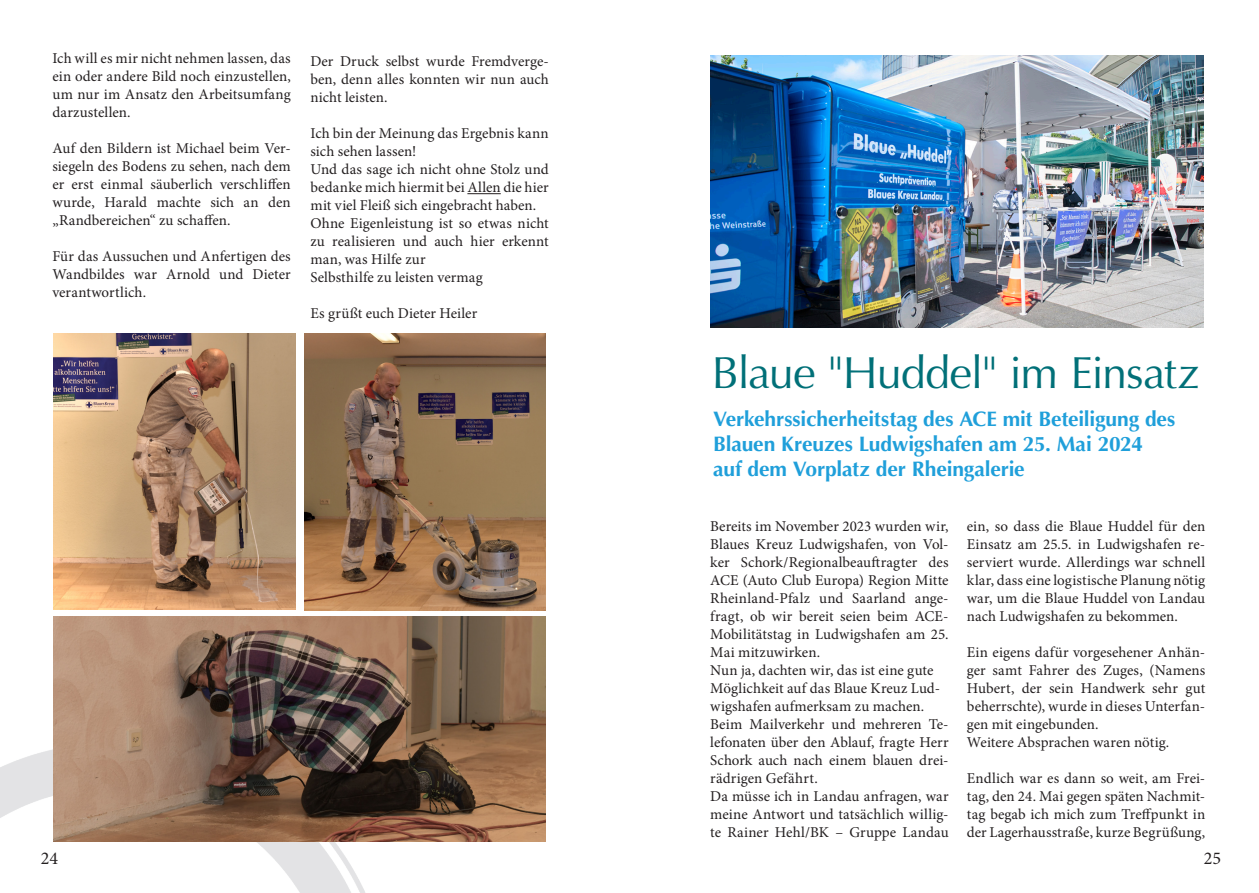
<style>
.page{position:relative;width:1259px;height:893px;background:#fff}
.page>*{position:absolute;margin:0;border:0;box-sizing:border-box;transform-origin:0 0}
.t1{font:45px "Optima";letter-spacing:-.025em;color:#017078}
.t2{font:700 21px/25.2px "Optima";letter-spacing:-.005em;color:#1f9fda}
.t3{font:18px "Minion Pro";color:#231f20}
.No_Spacing{font:15px/18px "Minion Pro";letter-spacing:.005em;color:#231f20;text-align:justify}
</style>
<div class="page">
<svg style="left:0;top:730px;width:365px;height:163px"></svg>
<hr style="left:467px;top:193px;width:34px;height:1px;background:#231f20">
<img style="left:54px;top:617px;width:492px;height:225px">
<img style="left:54px;top:333px;width:241px;height:277px">
<img style="left:304px;top:333px;width:242px;height:278px">
<img style="left:710px;top:55px;width:493px;height:272px">
<p class="No_Spacing" style="left:52px;top:50px;width:240px">Ich will es mir nicht nehmen lassen, das ein oder andere Bild noch einzustellen, um nur im Ansatz den Arbeitsumfang darzustellen.</p>
<p class="No_Spacing" style="left:52px;top:140px;width:240px">Auf den Bildern ist Michael beim Ver&shy;siegeln des Bodens zu sehen, nach dem er erst einmal säuberlich verschliffen wurde, Harald machte sich an den „Randbereichen“ zu schaffen.</p>
<p class="No_Spacing" style="left:52px;top:248px;width:240px">Für das Aussuchen und Anfertigen des Wandbildes war Arnold und Dieter verantwortlich.</p>
<p class="No_Spacing" style="left:310px;top:52px;width:240px">Der Druck selbst wurde Fremdverge&shy;ben, denn alles konnten wir nun auch nicht leisten.</p>
<p class="No_Spacing" style="left:310px;top:124px;width:240px">Ich bin der Meinung das Ergebnis kann sich sehen lassen!</p>
<p class="No_Spacing" style="left:310px;top:160px;width:240px">Und das sage ich nicht ohne Stolz und bedanke mich hiermit bei Allen die hier mit viel Fleiß sich eingebracht haben.</p>
<p class="No_Spacing" style="left:310px;top:214px;width:240px">Ohne Eigenleistung ist so etwas nicht zu realisieren und auch hier erkennt man, was Hilfe zur</p>
<p class="No_Spacing" style="left:310px;top:268px;width:174px">Selbsthilfe zu leisten vermag</p>
<p class="No_Spacing" style="left:310px;top:304px;width:168px">Es grüßt euch Dieter Heiler</p>
<p class="t1" style="left:711px;top:346px;width:489px">Blaue "Huddel" im Einsatz</p>
<p class="t2" style="left:713px;top:406px;width:464px">Verkehrssicherheitstag des ACE mit Beteiligung des<br>Blauen Kreuzes Ludwigshafen am 25. Mai 2024</p>
<p class="t2" style="left:713px;top:457px;width:313px">auf dem Vorplatz der Rheingalerie</p>
<p class="No_Spacing" style="left:710px;top:517px;width:240px">Bereits im November 2023 wurden wir, Blaues Kreuz Ludwigshafen, von Vol&shy;ker Schork/Regionalbeauftragter des ACE (Auto Club Europa) Region Mitte Rheinland-Pfalz und Saarland ange&shy;fragt, ob wir bereit seien beim ACE-Mobilitätstag in Ludwigshafen am 25.<br>Mai mitzuwirken.</p>
<p class="No_Spacing" style="left:710px;top:661px;width:231px;text-align:left">Nun ja, dachten wir, das ist eine gute<br>Möglichkeit auf das Blaue Kreuz Lud&shy;wigshafen aufmerksam zu machen.</p>
<p class="No_Spacing" style="left:710px;top:715px;width:240px">Beim Mailverkehr und mehreren Te&shy;lefonaten über den Ablauf, fragte Herr Schork auch nach einem blauen drei&shy;rädrigen Gefährt.</p>
<p class="No_Spacing" style="left:710px;top:787px;width:240px">Da müsse ich in Landau anfragen, war meine Antwort und tatsächlich willig&shy;te Rainer Hehl/BK – Gruppe Landau</p>
<p class="No_Spacing" style="left:967px;top:517px;width:240px">ein, so dass die Blaue Huddel für den Einsatz am 25.5. in Ludwigshafen re&shy;serviert wurde. Allerdings war schnell klar, dass eine logistische Planung nötig war, um die Blaue Huddel von Landau nach Ludwigshafen zu bekommen.</p>
<p class="No_Spacing" style="left:967px;top:643px;width:240px">Ein eigens dafür vorgesehener Anhän&shy;ger samt Fahrer des Zuges, (Namens Hubert, der sein Handwerk sehr gut beherrschte), wurde in dieses Unterfan&shy;gen mit eingebunden.</p>
<p class="No_Spacing" style="left:967px;top:733px;width:204px">Weitere Absprachen waren nötig.</p>
<p class="No_Spacing" style="left:967px;top:769px;width:240px">Endlich war es dann so weit, am Frei&shy;tag, den 24. Mai gegen späten Nachmit&shy;tag begab ich mich zum Treffpunkt in der Lagerhausstraße, kurze Begrüßung,</p>
<p class="t3" style="left:41px;top:846px;width:19px">24</p>
<p class="t3" style="left:1203px;top:846px;width:19px">25</p>
</div>
